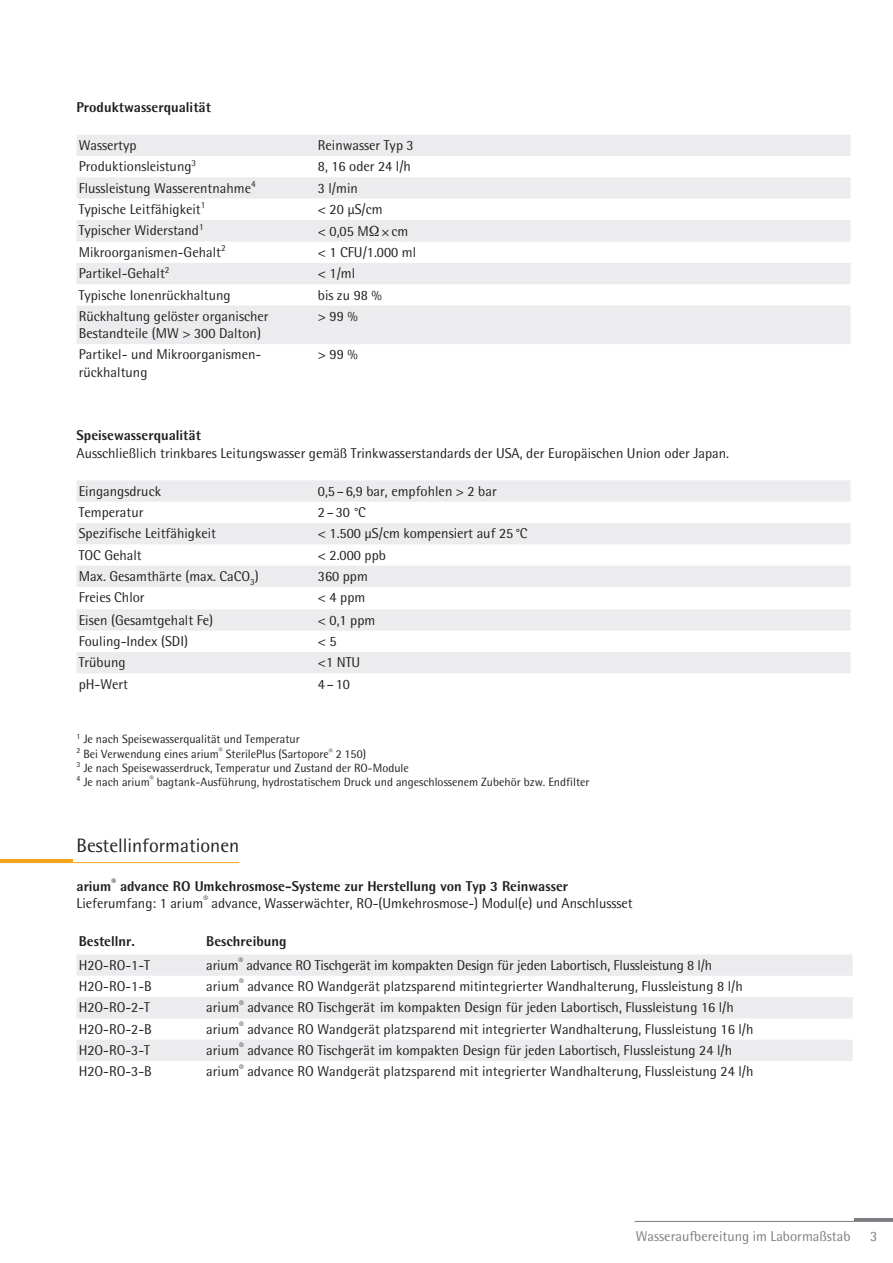
<style>
.page{position:relative;width:893px;height:1263px;background:#fff}
.page>*{position:absolute;margin:0;border:0;box-sizing:border-box;transform-origin:0 0}
.t1{font:19.5px "Sartorius Rotis Sans 2013";color:#231f20}
.t2{font:14.25px/17.2px "Sartorius Rotis Sans 2013";color:#231f20}
.t3{font:800 14.25px "Sartorius Rotis Sans 2013";color:#231f20}
.t4{font:14.25px "Sartorius Rotis Sans 2013";color:#7c7e81}
.t5{font:12px/14.2px "Sartorius Rotis Sans 2013";color:#231f20}
.s1{font-weight:800}
</style>
<div class="page">
<hr style="left:635px;top:1221px;width:258px;height:1px;background:#7c7e81">
<hr style="left:855px;top:1218px;width:38px;height:3px;background:#7c7e81">
<svg style="left:77px;top:135px;width:773px;height:209px;fill:#ececee"></svg>
<svg style="left:77px;top:480px;width:773px;height:193px;fill:#ececee"></svg>
<hr style="left:0;top:859px;width:72px;height:3px;background:#f9a51b">
<hr style="left:0;top:862px;width:239px;height:1px;background:#f9a51b">
<svg style="left:77px;top:954px;width:776px;height:107px;fill:#ececee"></svg>
<svg style="left:370px;top:225px;width:19px;height:11px"></svg>
<p class="t3" style="left:77px;top:98px;width:136px">Produktwasserqualität</p>
<p class="t2" style="left:79px;top:136px;width:59px">Wassertyp</p>
<p class="t2" style="left:318px;top:136px;width:97px">Reinwasser Typ 3</p>
<p class="t2" style="left:79px;top:158px;width:119px">Produktionsleistung<sup>3</sup></p>
<p class="t2" style="left:318px;top:158px;width:95px">8, 16 oder 24 l/h</p>
<p class="t2" style="left:79px;top:179px;width:179px">Flussleistung Wasserentnahme<sup>4</sup></p>
<p class="t2" style="left:318px;top:179px;width:41px">3 l/min</p>
<p class="t2" style="left:79px;top:200px;width:128px">Typische Leitfähigkeit<sup>1</sup></p>
<p class="t2" style="left:318px;top:200px;width:66px">&lt; 20 µS/cm</p>
<p class="t2" style="left:79px;top:222px;width:127px">Typischer Widerstand<sup>1</sup></p>
<p class="t2" style="left:318px;top:222px;width:52px">&lt; 0,05 M</p>
<p class="t2" style="left:391px;top:222px;width:18px">cm</p>
<p class="t2" style="left:79px;top:243px;width:149px">Mikroorganismen-Gehalt<sup>2</sup></p>
<p class="t2" style="left:318px;top:243px;width:100px">&lt; 1 CFU/1.000 ml</p>
<p class="t2" style="left:79px;top:265px;width:92px">Partikel-Gehalt<sup>2</sup></p>
<p class="t2" style="left:318px;top:265px;width:39px">&lt; 1/ml</p>
<p class="t2" style="left:79px;top:286px;width:153px">Typische Ionenrückhaltung</p>
<p class="t2" style="left:318px;top:286px;width:66px">bis zu 98 %</p>
<p class="t2" style="left:79px;top:307px;width:192px">Rückhaltung gelöster organischer<br>Bestandteile (MW &gt; 300 Dalton)</p>
<p class="t2" style="left:318px;top:307px;width:42px">&gt; 99 %</p>
<p class="t2" style="left:79px;top:346px;width:182px">Partikel- und Mikroorganismen&shy;rückhaltung</p>
<p class="t2" style="left:318px;top:346px;width:42px">&gt; 99 %</p>
<p class="t3" style="left:77px;top:426px;width:126px">Speisewasserqualität</p>
<p class="t2" style="left:77px;top:444px;width:654px">Ausschließlich trinkbares Leitungswasser gemäß Trinkwasserstandards der USA, der Europäischen Union oder Japan.</p>
<p class="t2" style="left:79px;top:482px;width:84px">Eingangsdruck</p>
<p class="t2" style="left:318px;top:482px;width:180px">0,5–6,9 bar, empfohlen &gt; 2 bar</p>
<p class="t2" style="left:79px;top:503px;width:66px">Temperatur</p>
<p class="t2" style="left:318px;top:503px;width:50px">2–30 °C</p>
<p class="t2" style="left:79px;top:525px;width:139px">Spezifische Leitfähigkeit</p>
<p class="t2" style="left:318px;top:525px;width:211px">&lt; 1.500 μS/cm kompensiert auf 25°C</p>
<p class="t2" style="left:79px;top:546px;width:65px">TOC Gehalt</p>
<p class="t2" style="left:318px;top:546px;width:70px">&lt; 2.000 ppb</p>
<p class="t2" style="left:79px;top:567px;width:182px">Max. Gesamthärte (max. CaCO<sub>3</sub>)</p>
<p class="t2" style="left:318px;top:567px;width:52px">360 ppm</p>
<p class="t2" style="left:79px;top:589px;width:67px">Freies Chlor</p>
<p class="t2" style="left:318px;top:589px;width:49px">&lt; 4 ppm</p>
<p class="t2" style="left:79px;top:611px;width:136px">Eisen (Gesamtgehalt Fe)</p>
<p class="t2" style="left:318px;top:611px;width:59px">&lt; 0,1 ppm</p>
<p class="t2" style="left:79px;top:632px;width:111px">Fouling-Index (SDI)</p>
<p class="t2" style="left:318px;top:632px;width:20px">&lt; 5</p>
<p class="t2" style="left:79px;top:654px;width:49px">Trübung</p>
<p class="t2" style="left:318px;top:654px;width:44px">&lt;1 NTU</p>
<p class="t2" style="left:79px;top:675px;width:51px">pH-Wert</p>
<p class="t2" style="left:318px;top:675px;width:34px">4–10</p>
<p class="t5" style="left:77px;top:732px;width:515px"><sup>1</sup> Je nach Speisewasserqualität und Temperatur<br><sup>2</sup> Bei Verwendung eines arium<sup>®</sup> SterilePlus (Sartopore<sup>®</sup> 2 150)<br><sup>3</sup> Je nach Speisewasserdruck, Temperatur und Zustand der RO-Module<br><sup>4</sup> Je nach arium<sup>®</sup> bagtank-Ausführung, hydrostatischem Druck und angeschlossenem Zubehör bzw. Endfilter</p>
<h1 class="t1" style="left:77px;top:833px;width:164px">Bestellinformationen</h1>
<p class="t2" style="left:77px;top:877px;width:558px"><span class="s1">arium</span><sup>®</sup> <span class="s1">advance RO Umkehrosmose-Systeme zur Herstellung von Typ 3 Reinwasser<br></span>Lieferumfang: 1 arium<sup>®</sup> advance, Wasserwächter, RO-(Umkehrosmose-) Modul(e) und Anschlussset</p>
<p class="t3" style="left:79px;top:932px;width:58px">Bestellnr.</p>
<p class="t3" style="left:206px;top:932px;width:82px">Beschreibung</p>
<p class="t2" style="left:79px;top:956px;width:73px">H2O-RO-1-T</p>
<p class="t2" style="left:206px;top:956px;width:508px">arium<sup>®</sup> advance RO Tischgerät im kompakten Design für jeden Labortisch, Flussleistung 8 l/h</p>
<p class="t2" style="left:79px;top:977px;width:75px">H2O-RO-1-B</p>
<p class="t2" style="left:206px;top:977px;width:538px">arium<sup>®</sup> advance RO Wandgerät platzsparend mitintegrierter Wandhalterung, Flussleistung 8 l/h</p>
<p class="t2" style="left:79px;top:999px;width:73px">H2O-RO-2-T</p>
<p class="t2" style="left:206px;top:999px;width:529px">arium<sup>®</sup> advance RO Tischgerät im kompakten Design für jeden Labortisch, Flussleistung 16 l/h</p>
<p class="t2" style="left:79px;top:1020px;width:75px">H2O-RO-2-B</p>
<p class="t2" style="left:206px;top:1020px;width:549px">arium<sup>®</sup> advance RO Wandgerät platzsparend mit integrierter Wandhalterung, Flussleistung 16 l/h</p>
<p class="t2" style="left:79px;top:1041px;width:73px">H2O-RO-3-T</p>
<p class="t2" style="left:206px;top:1041px;width:527px">arium<sup>®</sup> advance RO Tischgerät im kompakten Design für jeden Labortisch, Flussleistung 24 l/h</p>
<p class="t2" style="left:79px;top:1063px;width:75px">H2O-RO-3-B</p>
<p class="t2" style="left:206px;top:1063px;width:549px">arium<sup>®</sup> advance RO Wandgerät platzsparend mit integrierter Wandhalterung, Flussleistung 24 l/h</p>
<p class="t4" style="left:636px;top:1228px;width:216px">Wasseraufbereitung im Labormaßstab</p>
<p class="t4" style="left:870px;top:1228px;width:9px">3</p>
</div>
